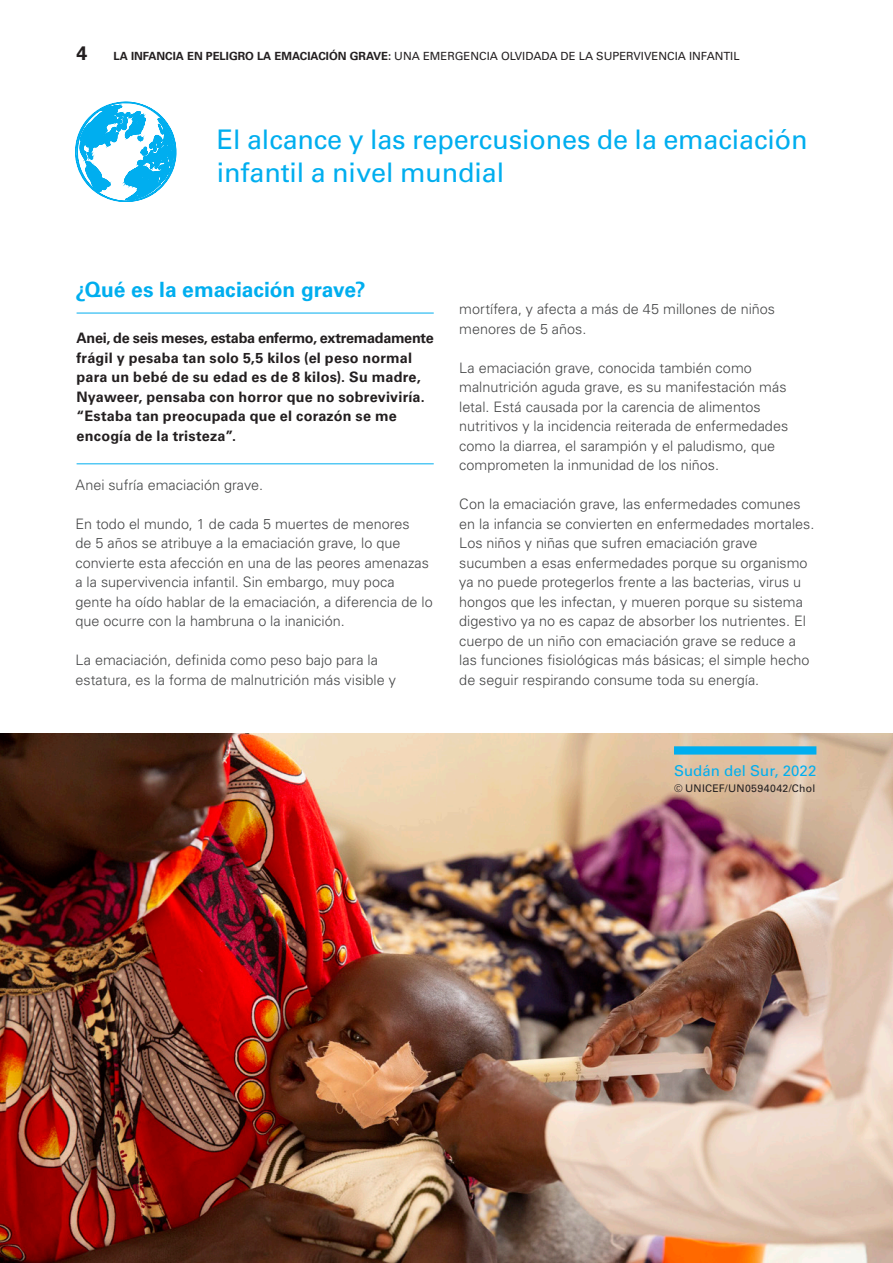
<style>
.page{position:relative;width:893px;height:1263px;background:#fff}
.page>*{position:absolute;margin:0;border:0;box-sizing:border-box;transform-origin:0 0}
.Body_Copy__Without_I{font:27px/33px "Univers LT Std";letter-spacing:-.005em;color:#00aeef}
.Blue_H1_Univers{font:700 21px "Univers LT Std";letter-spacing:-.005em;color:#00aeef}
.t1{font:700 19.5px "Univers LT Std";color:#231f20}
.Caption_2_col___Bl{font:15px "Univers LT Std";letter-spacing:.005em;color:#00aeef}
.CA_SSA_body{font:300 14.4px/19.5px "Univers LT Std";color:#464748}
.Call_out_indented{font:700 14.4px/19.5px "Univers LT Std";letter-spacing:.015em;color:#231f20}
.t2{font:11.25px "Univers LT Std";color:#231f20}
.Caption_2_col___Bl-2{font:10.5px "Univers LT Std";letter-spacing:.025em;color:#231f20}
.s1{font-weight:700}
</style>
<div class="page">
<svg style="left:75px;top:101px;width:102px;height:101px"></svg>
<hr style="left:77px;top:313px;width:357px;height:1px;background:#00aeef">
<hr style="left:77px;top:463px;width:357px;height:1px;background:#00aeef">
<img style="left:0;top:734px;width:893px;height:529px">
<div style="left:674px;top:746px;width:142px;height:8px;background:#00aeef"></div>
<h3 class="t1" style="left:77px;top:42px;width:12px">4</h3>
<p class="t2" style="left:114px;top:50px;width:627px"><span class="s1">LA INFANCIA EN PELIGRO LA EMACIACIÓN GRAVE:</span> UNA EMERGENCIA OLVIDADA DE LA SUPERVIVENCIA INFANTIL</p>
<p class="Body_Copy__Without_I" style="left:217px;top:123px;width:592px">El alcance y las repercusiones de la emaciación infantil a nivel mundial</p>
<p class="Blue_H1_Univers" style="left:75px;top:277px;width:292px">¿Qué es la emaciación grave?</p>
<p class="Call_out_indented" style="left:77px;top:328px;width:359px">Anei, de seis meses, estaba enfermo, extremadamente frágil y pesaba tan solo 5,5 kilos (el peso normal para un bebé de su edad es de 8 kilos). Su madre, Nyaweer, pensaba con horror que no sobreviviría. “Estaba tan preocupada que el corazón se me encogía de la tristeza”.</p>
<p class="CA_SSA_body" style="left:75px;top:475px;width:189px">Anei sufría emaciación grave.</p>
<p class="CA_SSA_body" style="left:75px;top:514px;width:359px">En todo el mundo, 1 de cada 5 muertes de menores<br>de 5 años se atribuye a la emaciación grave, lo que convierte esta afección en una de las peores amenazas a la supervivencia infantil. Sin embargo, muy poca gente ha oído hablar de la emaciación, a diferencia de lo que ocurre con la hambruna o la inanición.</p>
<p class="CA_SSA_body" style="left:75px;top:650px;width:322px">La emaciación, definida como peso bajo para la estatura, es la forma de malnutrición más visible y</p>
<p class="CA_SSA_body" style="left:459px;top:299px;width:317px">mortífera, y afecta a más de 45 millones de niños menores de 5 años.</p>
<p class="CA_SSA_body" style="left:459px;top:358px;width:331px">La emaciación grave, conocida también como malnutrición aguda grave, es su manifestación más letal. Está causada por la carencia de alimentos nutritivos y la incidencia reiterada de enfermedades como la diarrea, el sarampión y el paludismo, que comprometen la inmunidad de los niños.</p>
<p class="CA_SSA_body" style="left:459px;top:494px;width:357px">Con la emaciación grave, las enfermedades comunes en la infancia se convierten en enfermedades mortales.<br>Los niños y niñas que sufren emaciación grave sucumben a esas enfermedades porque su organismo ya no puede protegerlos frente a las bacterias, virus u hongos que les infectan, y mueren porque su sistema digestivo ya no es capaz de absorber los nutrientes. El cuerpo de un niño con emaciación grave se reduce a las funciones fisiológicas más básicas; el simple hecho de seguir respirando consume toda su energía.</p>
<p class="Caption_2_col___Bl" style="left:674px;top:762px;width:144px">Sudán del Sur, 2022</p>
<p class="Caption_2_col___Bl-2" style="left:674px;top:782px;width:143px">© UNICEF/UN0594042/Chol</p>
</div>
